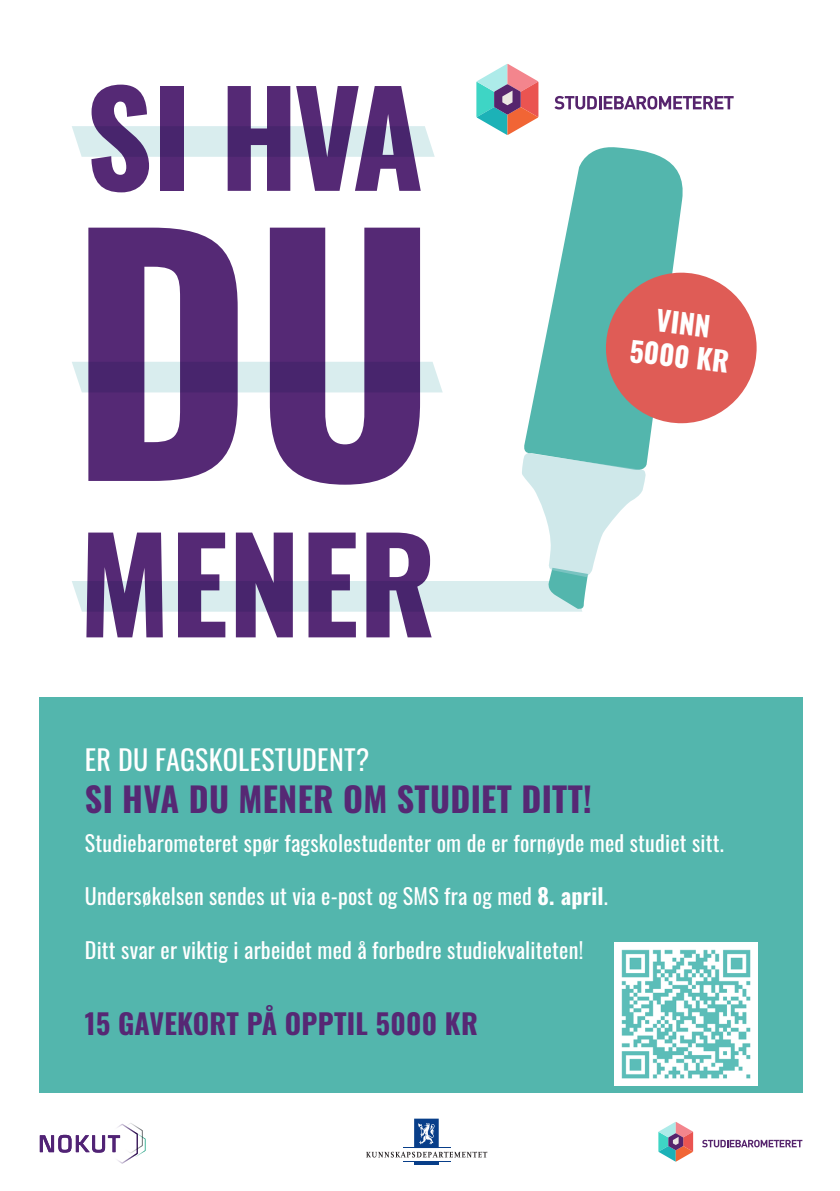
<style>
.page{position:relative;width:840px;height:1191px;background:#fff}
.page>*{position:absolute;margin:0;border:0;box-sizing:border-box;transform-origin:0 0}
.t1{font:700 312.6px "Oswald";color:#552975}
.t2{font:700 129.4px "Oswald";color:#552975}
.t3{font:700 34px "Oswald";letter-spacing:.01em;color:#562874}
.t4{font:700 28px "Oswald";letter-spacing:.01em;color:#562874}
.t5{font:28px "Oswald";letter-spacing:.01em;color:#fff}
.t6{font:700 27.8px/33.2px "Oswald";color:#fff;text-align:center}
.t7{font:22px "Oswald";letter-spacing:.01em;color:#fff}
.s1{font-weight:700}
</style>
<div class="page">
<svg style="left:40px;top:1123px;width:105px;height:40px"></svg>
<div style="left:40px;top:697px;width:762px;height:395px;background:#53b6ad"></div>
<div style="left:72px;top:126px;width:362px;height:31px;background:#d9edee"></div>
<div style="left:72px;top:362px;width:370px;height:30px;background:#d9edee"></div>
<svg style="left:524px;top:147px;width:159px;height:320px;fill:#53b6ad"></svg>
<svg style="left:72px;top:453px;width:573px;height:158px"></svg>
<svg style="left:605px;top:272px;width:151px;height:152px;background:#d27872"></svg>
<svg style="left:476px;top:64px;width:62px;height:71px"></svg>
<svg style="left:554px;top:96px;width:179px;height:13px"></svg>
<svg style="left:658px;top:1122px;width:34px;height:39px"></svg>
<svg style="left:702px;top:1139px;width:100px;height:8px"></svg>
<hr style="left:402px;top:1161px;width:48px;height:1px;background:#083e89">
<hr style="left:414px;top:1161px;width:24px;height:3px;background:#083e89">
<hr style="left:402px;top:1147px;width:48px;height:1px;background:#083e89">
<div style="left:414px;top:1118px;width:24px;height:30px;background:#083e89"></div>
<svg style="left:418px;top:1123px;width:16px;height:21px"></svg>
<svg style="left:366px;top:1151px;width:121px;height:6px"></svg>
<img style="left:614px;top:943px;width:142px;height:142px">
<p class="t2" style="left:86px;top:70px;width:339px">SI HVA</p>
<p class="t1" style="left:70px;top:190px;width:368px">DU</p>
<p class="t2" style="left:79px;top:517px;width:358px">MENER</p>
<p class="t6" style="left:636px;top:302px;width:101px;rotate:7deg">VINN<br>5000 KR</p>
<p class="t5" style="left:85px;top:734px;width:286px">ER DU FAGSKOLESTUDENT?</p>
<p class="t3" style="left:85px;top:781px;width:508px">SI HVA DU MENER OM STUDIET DITT!</p>
<p class="t7" style="left:85px;top:823px;width:640px">Studiebarometeret spør fagskolestudenter om de er fornøyde med studiet sitt.</p>
<p class="t7" style="left:85px;top:876px;width:524px">Undersøkelsen sendes ut via e-post og SMS fra og med <span class="s1">8. april</span>.</p>
<p class="t7" style="left:85px;top:930px;width:499px">Ditt svar er viktig i arbeidet med å forbedre studiekvaliteten!</p>
<p class="t4" style="left:85px;top:1009px;width:394px">15 GAVEKORT PÅ OPPTIL 5000 KR</p>
</div>
